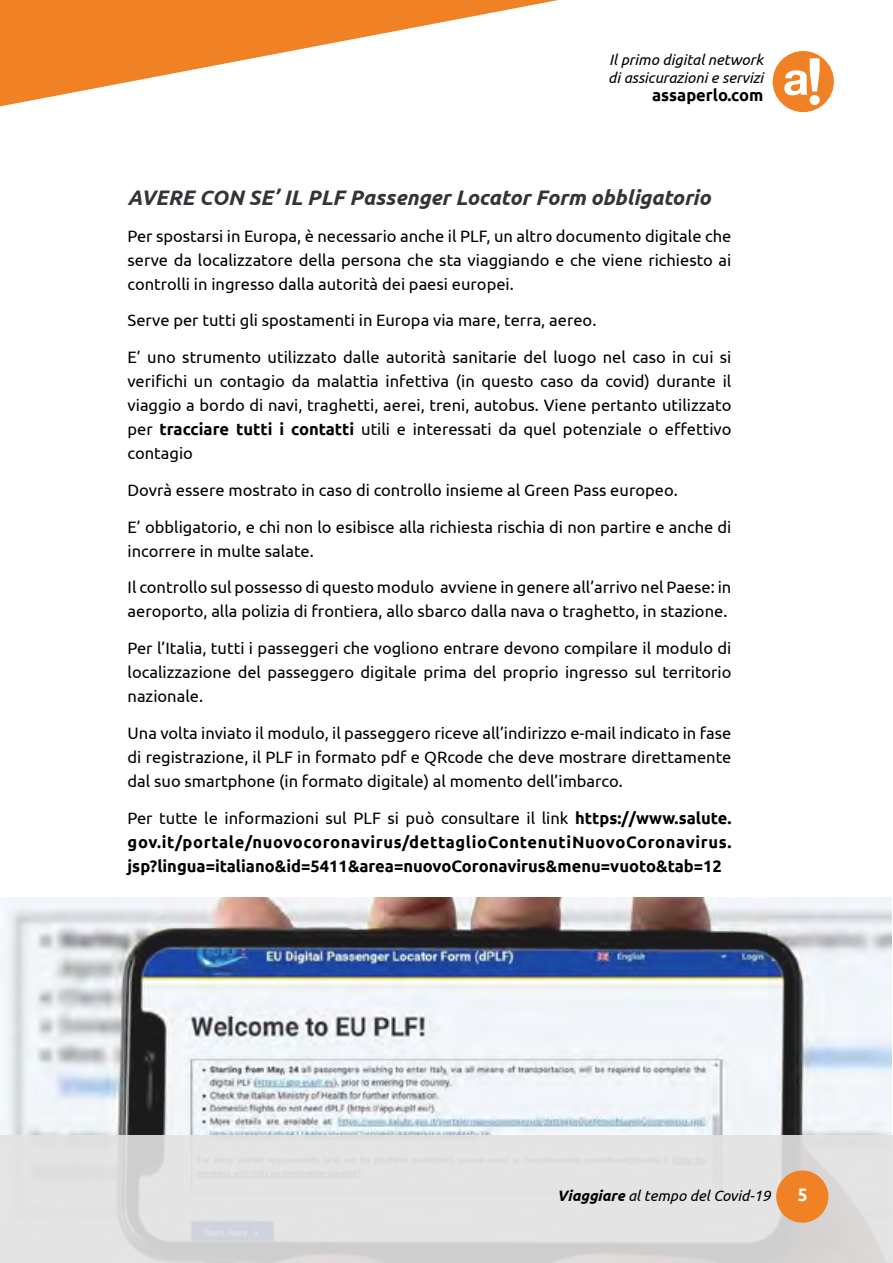
<style>
.page{position:relative;width:893px;height:1263px;background:#fff}
.page>*{position:absolute;margin:0;border:0;box-sizing:border-box;transform-origin:0 0}
.t1{font:italic 700 21px "Ubuntu";color:#343338}
.t2{font:700 18px "Ubuntu";color:#fff}
.t3{font:16.5px/24px "Ubuntu";color:#000;text-align:justify}
.t4{font:700 16.5px/24px "Ubuntu";color:#000;text-align:justify}
.t5{font:italic 15px/18px "Ubuntu";color:#000}
.s1{font-weight:700}
.s2{font-weight:400}
</style>
<div class="page">
<div style="left:773px;top:51px;width:61px;height:61px;background:#f08225;border-radius:50%"></div>
<svg style="left:784px;top:58px;width:36px;height:37px"></svg>
<div style="left:810px;top:95px;width:10px;height:10px;background:#fff;border-radius:50%"></div>
<img style="left:1px;top:897px;width:890px;height:238px">
<svg style="left:0;top:1135px;width:893px;height:128px;background:#dfdfdf"></svg>
<div style="left:776px;top:1170px;width:52px;height:53px;background:#f08225;border-radius:50%"></div>
<svg style="left:0;top:0;width:557px;height:106px"></svg>
<p class="t5" style="left:608px;top:50px;width:157px">Il primo digital network di assicurazioni e servizi</p>
<p class="t4" style="left:652px;top:83px;width:113px">assaperlo.com</p>
<p class="t1" style="left:128px;top:185px;width:585px">AVERE CON SE’ IL PLF Passenger Locator Form obbligatorio</p>
<p class="t3" style="left:128px;top:223px;width:605px">Per spostarsi in Europa, è necessario anche il PLF, un altro documento digitale che serve da localizzatore della persona che sta viaggiando e che viene richiesto ai controlli in ingresso dalla autorità dei paesi europei.</p>
<p class="t3" style="left:128px;top:308px;width:470px">Serve per tutti gli spostamenti in Europa via mare, terra, aereo.</p>
<p class="t3" style="left:128px;top:345px;width:605px">E’ uno strumento utilizzato dalle autorità sanitarie del luogo nel caso in cui si verifichi un contagio da malattia infettiva (in questo caso da covid) durante il viaggio a bordo di navi, traghetti, aerei, treni, autobus. Viene pertanto utilizzato per <span class="s1">tracciare tutti i contatti</span> utili e interessati da quel potenziale o effettivo contagio</p>
<p class="t3" style="left:128px;top:477px;width:552px">Dovrà essere mostrato in caso di controllo insieme al Green Pass europeo.</p>
<p class="t3" style="left:128px;top:514px;width:605px">E’ obbligatorio, e chi non lo esibisce alla richiesta rischia di non partire e anche di incorrere in multe salate.</p>
<p class="t3" style="left:128px;top:575px;width:605px">Il controllo sul possesso di questo modulo avviene in genere all’arrivo nel Paese: in aeroporto, alla polizia di frontiera, allo sbarco dalla nava o traghetto, in stazione.</p>
<p class="t3" style="left:128px;top:636px;width:605px">Per l’Italia, tutti i passeggeri che vogliono entrare devono compilare il modulo di localizzazione del passeggero digitale prima del proprio ingresso sul territorio nazionale.</p>
<p class="t3" style="left:128px;top:721px;width:605px">Una volta inviato il modulo, il passeggero riceve all’indirizzo e-mail indicato in fase di registrazione, il PLF in formato pdf e QRcode che deve mostrare direttamente dal suo smartphone (in formato digitale) al momento dell’imbarco.</p>
<p class="t4" style="left:128px;top:806px;width:606px"><span class="s2">Per tutte le informazioni sul PLF si può consultare il link</span> https://www.salute. gov.it/portale/nuovocoronavirus/dettaglioContenutiNuovoCoronavirus. jsp?lingua=italiano&amp;id=5411&amp;area=nuovoCoronavirus&amp;menu=vuoto&amp;tab=12</p>
<p class="t5" style="left:557px;top:1186px;width:215px"><span class="s1">Viaggiare</span> al tempo del Covid-19</p>
<p class="t2" style="left:797px;top:1184px;width:12px">5</p>
</div>
